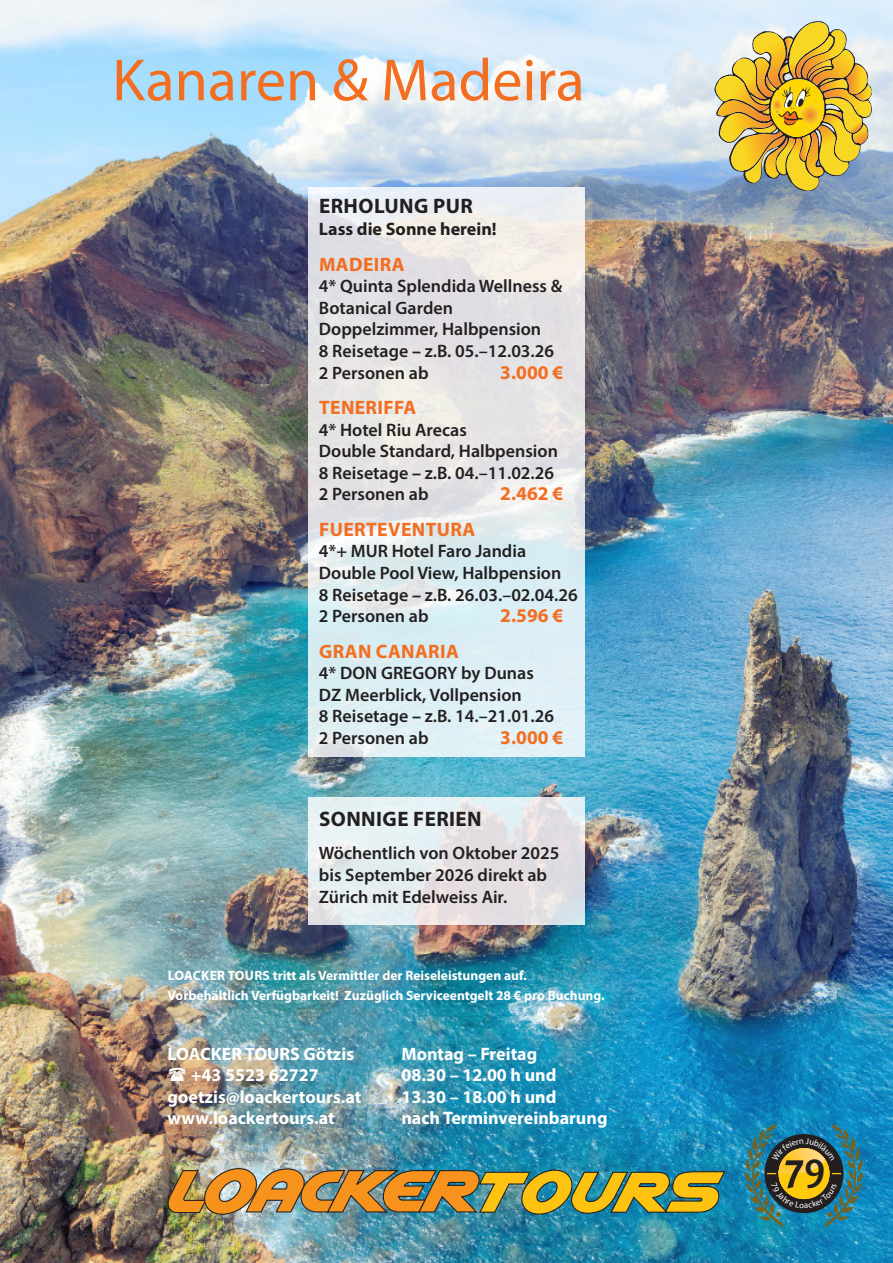
<style>
.page{position:relative;width:893px;height:1263px;background:#fff}
.page>*{position:absolute;margin:0;border:0;box-sizing:border-box;transform-origin:0 0}
.Hauptüberschrift_1{font:60px "Myriad Pro";color:#f36e21}
.t1{font:700 21px "Myriad Pro";letter-spacing:.02em;color:#231f20}
.t2{font:700 19.5px "Myriad Pro";letter-spacing:.02em;color:#f36e21}
.t3{font:600 18px/21.6px "Myriad Pro";color:#231f20}
.t4{font:700 18px "Myriad Pro";color:#fff}
.t5{font:700 18px "Myriad Pro";color:#231f20}
.t6{font:700 13.5px "Myriad Pro";color:#fff}
.s1{font-family:"Candara";font-weight:700}
.s2{font-family:"Candara"}
</style>
<div class="page">
<img style="left:0;top:0;width:893px;height:1263px">
<svg style="left:308px;top:187px;width:277px;height:570px;background:#e3e9eb"></svg>
<svg style="left:308px;top:797px;width:277px;height:128px;background:#e5e7ea"></svg>
<img style="left:168px;top:1168px;width:557px;height:47px">
<img style="left:714px;top:21px;width:158px;height:170px">
<svg style="left:169px;top:1068px;width:17px;height:13px"></svg>
<svg style="left:745px;top:1123px;width:118px;height:104px;background:#48756a"></svg>
<p class="Hauptüberschrift_1" style="left:112px;top:43px;width:474px">Kanaren &amp; Madeira</p>
<p class="t1" style="left:319px;top:193px;width:155px">ERHOLUNG PUR</p>
<p class="t5" style="left:319px;top:217px;width:179px">Lass die Sonne herein!</p>
<p class="t2" style="left:319px;top:251px;width:87px">MADEIRA</p>
<p class="t3" style="left:319px;top:275px;width:245px">4* Quinta Splendida Wellness &amp;<br>Botanical Garden</p>
<p class="t3" style="left:319px;top:318px;width:224px">Doppelzimmer, Halbpension</p>
<p class="t3" style="left:319px;top:340px;width:237px">8 Reisetage <span class="s1">–</span> z.B. 05.–12.03.26</p>
<p class="t3" style="left:319px;top:361px;width:111px">2 Personen ab</p>
<p class="t2" style="left:500px;top:359px;width:65px">3.000 €</p>
<p class="t2" style="left:319px;top:395px;width:99px">TENERIFFA</p>
<p class="t3" style="left:319px;top:418px;width:149px">4* Hotel Riu Arecas</p>
<p class="t3" style="left:319px;top:440px;width:241px">Double Standard, Halbpension</p>
<p class="t3" style="left:319px;top:461px;width:237px">8 Reisetage <span class="s1">–</span> z.B. 04.–11.02.26</p>
<p class="t3" style="left:319px;top:483px;width:111px">2 Personen ab</p>
<p class="t2" style="left:500px;top:481px;width:65px">2.462 €</p>
<p class="t2" style="left:319px;top:516px;width:158px">FUERTEVENTURA</p>
<p class="t3" style="left:319px;top:540px;width:209px">4*+ MUR Hotel Faro Jandia</p>
<p class="t3" style="left:319px;top:562px;width:244px">Double Pool View, Halbpension</p>
<p class="t3" style="left:319px;top:583px;width:260px">8 Reisetage <span class="s1">–</span> z.B. 26.03.–02.04.26</p>
<p class="t3" style="left:319px;top:605px;width:111px">2 Personen ab</p>
<p class="t2" style="left:500px;top:603px;width:65px">2.596 €</p>
<p class="t2" style="left:319px;top:638px;width:141px">GRAN CANARIA</p>
<p class="t3" style="left:319px;top:662px;width:216px">4* DON GREGORY by Dunas</p>
<p class="t3" style="left:319px;top:683px;width:204px">DZ Meerblick, Vollpension</p>
<p class="t3" style="left:319px;top:705px;width:237px">8 Reisetage <span class="s1">–</span> z.B. 14.–21.01.26</p>
<p class="t3" style="left:319px;top:727px;width:111px">2 Personen ab</p>
<p class="t2" style="left:500px;top:725px;width:65px">3.000 €</p>
<p class="t1" style="left:319px;top:805px;width:164px">SONNIGE FERIEN</p>
<p class="t3" style="left:319px;top:842px;width:242px">Wöchentlich von Oktober 2025 bis September 2026 direkt ab<br>Zürich mit Edelweiss Air.</p>
<p class="t6" style="left:168px;top:967px;width:360px">LOACKER TOURS tritt als Vermittler der Reiseleistungen auf.</p>
<p class="t6" style="left:168px;top:986px;width:439px">Vorbehältlich Verfügbarkeit! Zuzüglich Serviceentgelt 28 € pro Buchung.</p>
<p class="t4" style="left:168px;top:1042px;width:188px">LOACKER TOURS Götzis</p>
<p class="t4" style="left:191px;top:1063px;width:129px">+43 5523 62727</p>
<p class="t4" style="left:168px;top:1085px;width:195px">goetzis@loackertours.at</p>
<p class="t4" style="left:168px;top:1106px;width:169px">www.loackertours.at</p>
<p class="t4" style="left:401px;top:1042px;width:137px">Montag <span class="s2">–</span> Freitag</p>
<p class="t4" style="left:401px;top:1063px;width:157px">08.30 <span class="s2">–</span> 12.00 h und</p>
<p class="t4" style="left:401px;top:1085px;width:157px">13.30 <span class="s2">–</span> 18.00 h und</p>
<p class="t4" style="left:401px;top:1106px;width:208px">nach Terminvereinbarung</p>
</div>
